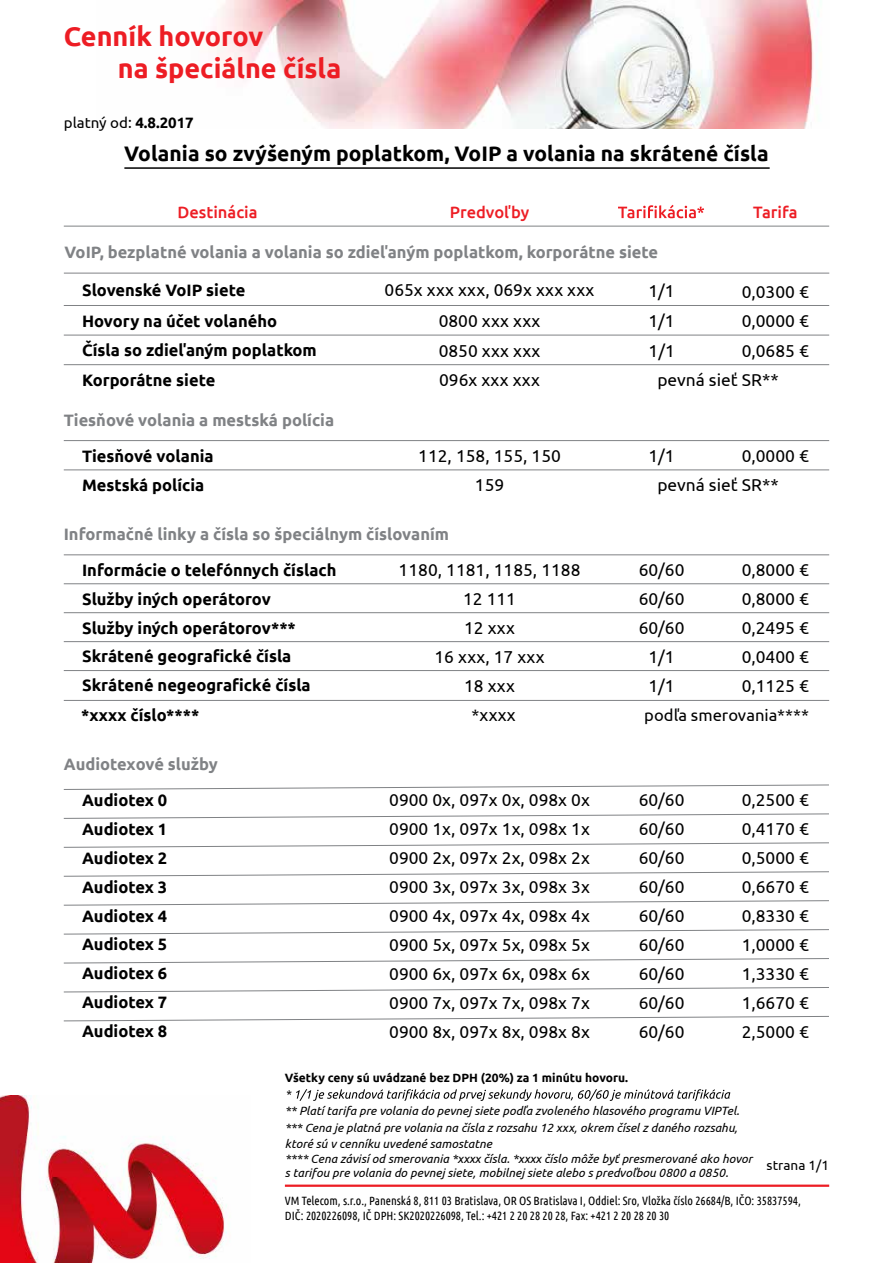
<style>
.page{position:relative;width:893px;height:1263px;background:#fff}
.page>*{position:absolute;margin:0;border:0;box-sizing:border-box;transform-origin:0 0}
.t1{font:700 27px/32.4px "Ubuntu";color:#ed1d24}
.t2{font:700 21px "Ubuntu";color:#000}
.t3{font:17.25px/29px "Ubuntu";color:#000;text-align:center}
.t4{font:700 16.5px/29px "Ubuntu";color:#000}
.t5{font:700 16.5px "Ubuntu";color:#808285}
.t6{font:500 16.5px "Ubuntu";color:#ed1d24}
.t7{font:16.5px "Ubuntu";color:#000}
.t8{font:15px "Ubuntu";color:#000}
.t9{font:13.5px "Ubuntu";color:#000}
.t10{font:italic 12px/16.5px "Ubuntu";color:#000}
.t11{font:12px/14.4px "Ubuntu Condensed";color:#000}
.t12{font:700 12px "Ubuntu";color:#000}
.s1{font-weight:700}
.s2{font-size:16.5px}
</style>
<div class="page">
<img style="left:213px;top:0;width:606px;height:129px">
<img style="left:0;top:1095px;width:227px;height:168px">
<hr style="left:285px;top:1184px;width:544px;height:3px;background:#ed1d24">
<svg style="left:618px;top:205px;width:86px;height:13px"></svg>
<hr style="left:64px;top:273px;width:765px;height:1px;background:#808285">
<hr style="left:64px;top:226px;width:765px;height:1px;background:#808285">
<hr style="left:64px;top:305px;width:765px;height:1px;background:#808285">
<hr style="left:64px;top:440px;width:765px;height:1px;background:#808285">
<hr style="left:64px;top:469px;width:765px;height:1px;background:#808285">
<hr style="left:64px;top:612px;width:765px;height:1px;background:#808285">
<hr style="left:64px;top:641px;width:765px;height:1px;background:#808285">
<svg style="left:63px;top:784px;width:766px;height:6px"></svg>
<hr style="left:64px;top:335px;width:765px;height:1px;background:#808285">
<hr style="left:64px;top:554px;width:765px;height:1px;background:#808285">
<hr style="left:64px;top:583px;width:765px;height:1px;background:#808285">
<svg style="left:63px;top:813px;width:766px;height:6px"></svg>
<svg style="left:63px;top:842px;width:766px;height:6px"></svg>
<svg style="left:63px;top:871px;width:766px;height:6px"></svg>
<svg style="left:63px;top:900px;width:766px;height:6px"></svg>
<svg style="left:63px;top:929px;width:766px;height:6px"></svg>
<svg style="left:63px;top:958px;width:766px;height:6px"></svg>
<svg style="left:63px;top:987px;width:766px;height:6px"></svg>
<svg style="left:63px;top:1016px;width:766px;height:6px"></svg>
<hr style="left:124px;top:167px;width:646px;height:2px;background:#000">
<hr style="left:64px;top:670px;width:765px;height:1px;background:#808285">
<svg style="left:287px;top:1089px;width:443px;height:12px"></svg>
<hr style="left:64px;top:364px;width:765px;height:1px;background:#808285">
<hr style="left:64px;top:700px;width:765px;height:1px;background:#808285">
<h1 class="t1" style="left:118px;top:19px;width:225px;text-indent:-54px">Cenník hovorov<br>na špeciálne čísla</h1>
<p class="t8" style="left:64px;top:113px;width:132px">platný od: <span class="s1">4.8.2017</span></p>
<p class="t2" style="left:124px;top:140px;width:646px">Volania so zvýšeným poplatkom, VoIP a volania na skrátené čísla</p>
<p class="t6" style="left:178px;top:202px;width:82px">Destinácia</p>
<p class="t6" style="left:450px;top:202px;width:81px">Predvoľby</p>
<p class="t6" style="left:753px;top:202px;width:46px">Tarifa</p>
<p class="t5" style="left:65px;top:242px;width:595px">VoIP, bezplatné volania a volania so zdieľaným poplatkom, korporátne siete</p>
<p class="t4" style="left:82px;top:274px;width:197px;line-height:30.9px">Slovenské VoIP siete<br>Hovory na účet volaného</p>
<p class="t3" style="left:385px;top:274px;width:211px;line-height:30.9px">065x xxx xxx, 069x xxx xxx<br>0800 xxx xxx</p>
<p class="t3" style="left:648px;top:275px;width:28px;line-height:30px;text-align:left">1/1<br>1/1</p>
<p class="t3" style="left:742px;top:276px;width:69px;line-height:29.4px;text-align:left">0,0300 €<br>0,0000 €</p>
<p class="t4" style="left:82px;top:335px;width:236px">Čísla so zdieľaným poplatkom</p>
<p class="t3" style="left:439px;top:335px;width:103px">0850 xxx xxx</p>
<p class="t4" style="left:82px;top:364px;width:135px">Korporátne siete</p>
<p class="t3" style="left:439px;top:365px;width:102px">096x xxx xxx</p>
<p class="t3" style="left:649px;top:335px;width:28px">1/1</p>
<p class="t3" style="left:657px;top:335px;width:153px;text-align:left;text-indent:84px">0,0685 € pevná sieť SR**</p>
<p class="t5" style="left:64px;top:409px;width:272px">Tiesňové volania a mestská polícia</p>
<p class="t4" style="left:82px;top:441px;width:133px">Tiesňové volania<br>Mestská polícia</p>
<p class="t3" style="left:418px;top:441px;width:144px">112, 158, 155, 150<br>159</p>
<p class="t3" style="left:657px;top:441px;width:123px;text-align:left;text-indent:-9px">1/1<br>pevná sieť SR**</p>
<p class="t3" style="left:742px;top:441px;width:69px">0,0000 €</p>
<p class="t5" style="left:64px;top:523px;width:387px">Informačné linky a čísla so špeciálnym číslovaním</p>
<p class="t4" style="left:82px;top:555px;width:256px">Informácie o telefónnych číslach<br>Služby iných operátorov<br>Služby iných operátorov***</p>
<p class="t3" style="left:399px;top:555px;width:183px">1180, 1181, 1185, 1188<br>12 111<br>12 xxx<br>16 xxx, 17 xxx</p>
<p class="t3" style="left:639px;top:555px;width:47px">60/60<br>60/60<br>60/60<br>1/1</p>
<p class="t3" style="left:742px;top:555px;width:69px;text-align:justify">0,8000 € 0,8000 € 0,2495 € 0,0400 €</p>
<p class="t4" style="left:82px;top:641px;width:230px">Skrátené geografické čísla<br>Skrátené negeografické čísla</p>
<p class="t3" style="left:464px;top:670px;width:52px">18 xxx</p>
<p class="t3" style="left:648px;top:670px;width:28px">1/1</p>
<p class="t3" style="left:742px;top:670px;width:69px">0,1125 €</p>
<p class="t4" style="left:81px;top:700px;width:120px">*xxxx číslo****</p>
<p class="t3" style="left:472px;top:700px;width:46px"><span class="s2">*</span>xxxx</p>
<p class="t7" style="left:644px;top:705px;width:166px">podľa smerovania****</p>
<p class="t5" style="left:64px;top:753px;width:156px">Audiotexové služby</p>
<p class="t4" style="left:82px;top:785px;width:87px;text-align:justify">Audiotex 0<br>Audiotex 1<br>Audiotex 2<br>Audiotex 3<br>Audiotex 4<br>Audiotex 5<br>Audiotex 6<br>Audiotex 7<br>Audiotex 8</p>
<p class="t3" style="left:389px;top:785px;width:202px;text-align:justify">0900 0x, 097x 0x, 098x 0x 0900 1x, 097x 1x, 098x 1x 0900 2x, 097x 2x, 098x 2x 0900 3x, 097x 3x, 098x 3x 0900 4x, 097x 4x, 098x 4x 0900 5x, 097x 5x, 098x 5x 0900 6x, 097x 6x, 098x 6x 0900 7x, 097x 7x, 098x 7x 0900 8x, 097x 8x, 098x 8x</p>
<p class="t3" style="left:639px;top:785px;width:47px;text-align:justify">60/60<br>60/60<br>60/60<br>60/60<br>60/60<br>60/60<br>60/60<br>60/60<br>60/60</p>
<p class="t3" style="left:742px;top:785px;width:69px;text-align:justify">0,2500 € 0,4170 € 0,5000 € 0,6670 € 0,8330 € 1,0000 € 1,3330 € 1,6670 € 2,5000 €</p>
<p class="t12" style="left:285px;top:1070px;width:345px">Všetky ceny sú uvádzané bez DPH (20%) za 1 minútu hovoru.</p>
<p class="t10" style="left:285px;top:1102px;width:456px">** Platí tarifa pre volania do pevnej siete podľa zvoleného hlasového programu VIPTel. *** Cena je platná pre volania na čísla z rozsahu 12 xxx, okrem čísel z daného rozsahu, ktoré sú v cenníku uvedené samostatne</p>
<p class="t10" style="left:285px;top:1151px;width:469px;line-height:14.4px">**** Cena závisí od smerovania *xxxx čísla. *xxxx číslo môže byť presmerované ako hovor s tarifou pre volania do pevnej siete, mobilnej siete alebo s predvoľbou 0800 a 0850.</p>
<p class="t11" style="left:285px;top:1193px;width:517px">VM Telecom, s.r.o., Panenská 8, 811 03 Bratislava, OR OS Bratislava I, Oddiel: Sro, Vložka číslo 26684/B, IČO: 35837594,<br>DIČ: 2020226098, IČ DPH: SK2020226098, Tel.: +421 2 20 28 20 28, Fax: +421 2 20 28 20 30</p>
<p class="t9" style="left:767px;top:1157px;width:64px">strana 1/1</p>
</div>
